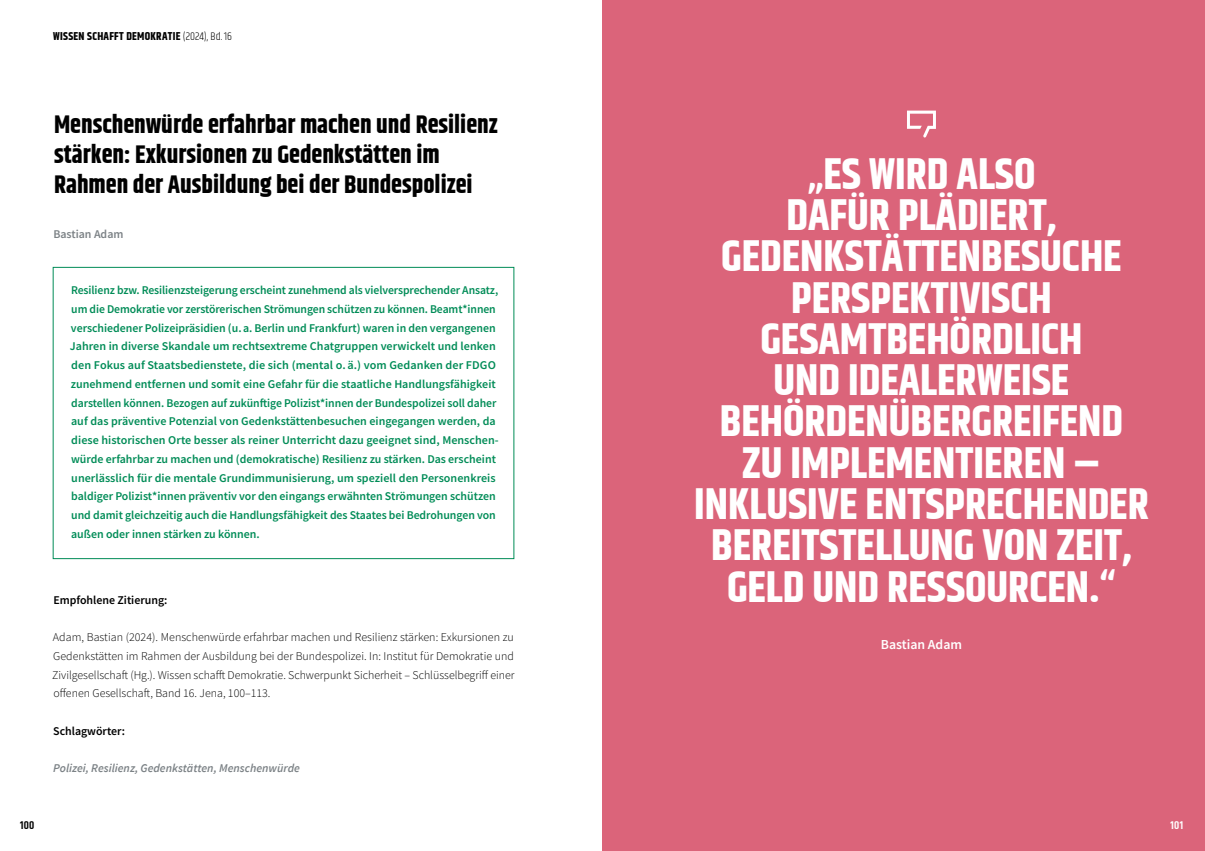
<style>
.page{position:relative;width:1205px;height:851px;background:#fff}
.page>*{position:absolute;margin:0;border:0;box-sizing:border-box;transform-origin:0 0}
.t1{font:700 43.75px/41.2px "Khand";color:#fff;text-align:center}
.t2{font:700 25px/30px "Khand";color:#000}
.t3{font:600 13.75px "Source Sans Pro";color:#fff}
.Zusammenfassung{font:600 11.88px/18.8px "Source Sans Pro";color:#008c57}
.Fliesstext{font:300 11.88px/18.8px "Source Sans Pro";color:#000;text-align:justify}
.Schlagwort{font:italic 600 11.88px "Source Sans Pro";color:#7c8286}
.Fliesstext-2{font:600 11.88px "Source Sans Pro";color:#000}
.Autoren{font:600 11.88px "Source Sans Pro";color:#7c8286}
.t4{font:700 11.25px "Khand";letter-spacing:.025em;color:#000}
.t5{font:600 11.25px "Khand";color:#000}
.t6{font:600 11.25px "Khand";color:#fff}
.s1{font-weight:300}
</style>
<div class="page">
<div style="left:602px;top:0;width:603px;height:850px;background:#db647a"></div>
<div style="left:53px;top:267px;width:461px;height:292px;border:1px solid #008c57"></div>
<svg style="left:907px;top:111px;width:29px;height:27px"></svg>
<p class="t4" style="left:53px;top:28px;width:180px">WISSEN SCHAFFT DEMOKRATIE <span class="s1">(2024), Bd. 16</span></p>
<h1 class="t2" style="left:54px;top:110px;width:445px">Menschenwürde erfahrbar machen und Resilienz stärken: Exkursionen zu Gedenkstätten im<br>Rahmen der Ausbildung bei der Bundespolizei</h1>
<p class="Autoren" style="left:53px;top:226px;width:72px">Bastian Adam</p>
<p class="Zusammenfassung" style="left:70px;top:280px;width:430px">Resilienz bzw. Resilienzsteigerung erscheint zunehmend als vielversprechender Ansatz, um die Demokratie vor zerstörerischen Strömungen schützen zu können. Beamt*innen verschiedener Polizeipräsidien (u.a. Berlin und Frankfurt) waren in den vergangenen Jahren in diverse Skandale um rechtsextreme Chatgruppen verwickelt und lenken den Fokus auf Staatsbedienstete, die sich (mental o. ä.) vom Gedanken der FDGO zunehmend entfernen und somit eine Gefahr für die staatliche Handlungsfähigkeit darstellen können. Bezogen auf zukünftige Polizist*innen der Bundespolizei soll daher auf das präventive Potenzial von Gedenkstättenbesuchen eingegangen werden, da diese historischen Orte besser als reiner Unterricht dazu geeignet sind, Menschen&shy;würde erfahrbar zu machen und (demokratische) Resilienz zu stärken. Das erscheint unerlässlich für die mentale Grundimmunisierung, um speziell den Personenkreis baldiger Polizist*innen präventiv vor den eingangs erwähnten Strömungen schützen und damit gleichzeitig auch die Handlungsfähigkeit des Staates bei Bedrohungen von außen oder innen stärken zu können.</p>
<p class="Fliesstext-2" style="left:53px;top:591px;width:116px">Empfohlene Zitierung:</p>
<p class="Fliesstext" style="left:52px;top:627px;width:464px">Adam, Bastian (2024). Menschenwürde erfahrbar machen und Resilienz stärken: Exkursionen zu Gedenkstätten im Rahmen der Ausbildung bei der Bundespolizei. In: Institut für Demokratie und Zivilgesellschaft (Hg.). Wissen schafft Demokratie. Schwerpunkt Sicherheit – Schlüsselbegriff einer offenen Gesellschaft, Band 16. Jena, 100–113.</p>
<p class="Fliesstext-2" style="left:53px;top:723px;width:73px">Schlagwörter:</p>
<p class="Schlagwort" style="left:53px;top:760px;width:248px">Polizei, Resilienz, Gedenkstätten, Menschenwürde</p>
<h1 class="t1" style="left:694px;top:156px;width:456px">„ES WIRD ALSO<br>DAFÜR PLÄDIERT,<br>GEDENKSTÄTTENBESUCHE<br>PERSPEKTIVISCH<br>GESAMTBEHÖRDLICH<br>UND IDEALERWEISE<br>BEHÖRDENÜBERGREIFEND<br>ZU IMPLEMENTIEREN –<br>INKLUSIVE ENTSPRECHENDER<br>BEREITSTELLUNG VON ZEIT,<br>GELD UND RESSOURCEN.“</h1>
<p class="t3" style="left:881px;top:635px;width:83px">Bastian Adam</p>
<p class="t5" style="left:20px;top:817px;width:16px">100</p>
<p class="t6" style="left:1170px;top:817px;width:14px">101</p>
</div>
